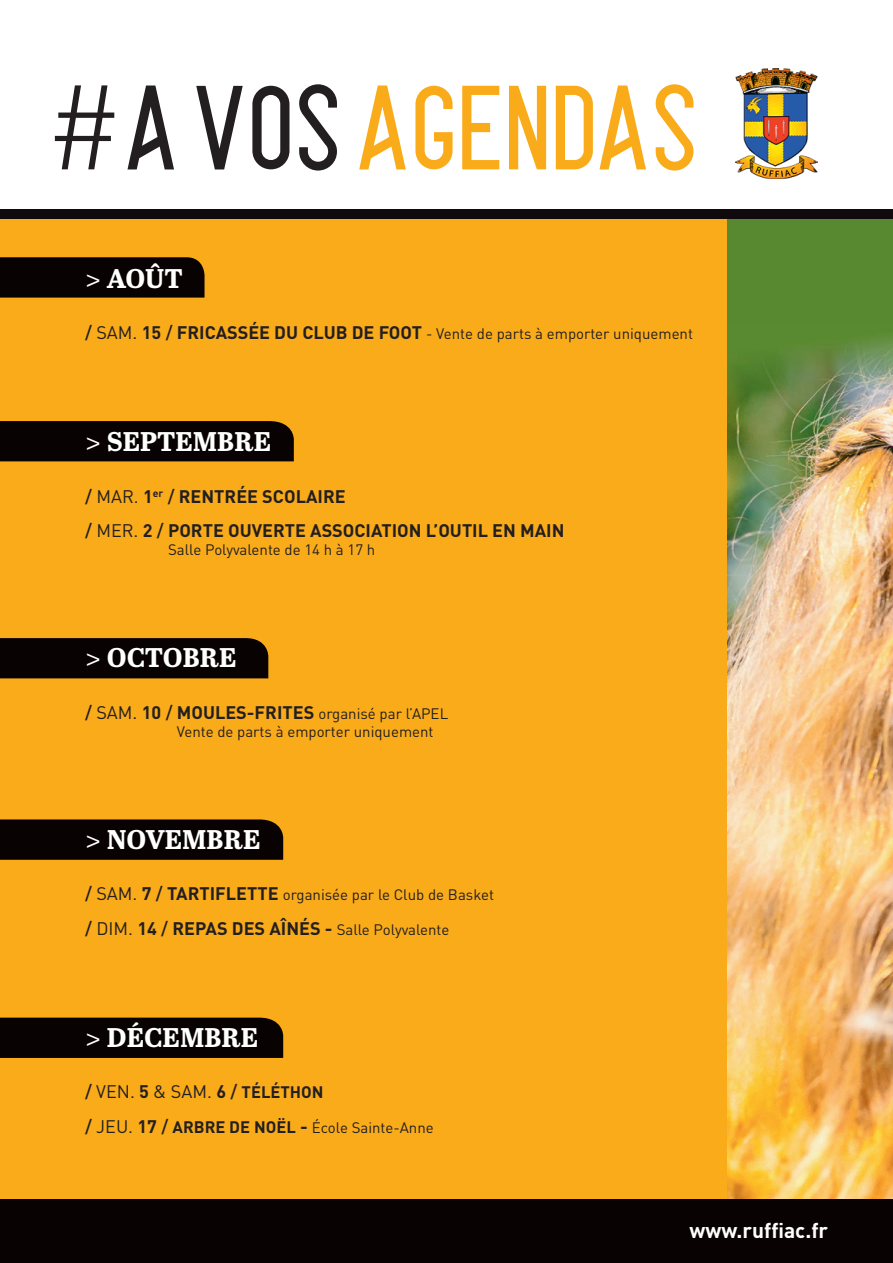
<style>
.page{position:relative;width:893px;height:1263px;background:#fff}
.page>*{position:absolute;margin:0;border:0;box-sizing:border-box;transform-origin:0 0}
.t1{font:500 119.55px "Alpha";letter-spacing:-.02em;color:#faab1a}
.t2{font:700 27px "Abril Text";color:#fff}
.t3{font:700 21px "DIN";color:#fff}
.t4{font:700 18px/34.3px "DIN";color:#231f20}
.t5{font:18px "DIN";color:#231f20}
.t6{font:15px/18px "DIN";color:#231f20}
.s1{font-family:"DIN";font-weight:300;font-size:117.9px;color:#231f20}
.s2{color:#231f20}
.s3{font-family:"Abril Text Lt";font-weight:400}
.s4{font-weight:500;font-size:18px}
.s5{font-size:18px}
.s6{font-weight:700;font-size:18px}
.s7{font-weight:500}
.s8{font-weight:400}
.s9{font-weight:400;font-size:15px}
.s10{font-weight:700}
.s11{font-weight:700;font-size:16.5px}
</style>
<div class="page">
<div style="left:0;top:214px;width:893px;height:1049px;background:#faab1a"></div>
<div style="left:0;top:257px;width:205px;height:41px;background:#080302"></div>
<div style="left:0;top:421px;width:294px;height:40px;background:#080302"></div>
<div style="left:0;top:638px;width:268px;height:40px;background:#080302"></div>
<div style="left:0;top:819px;width:283px;height:41px;background:#080302"></div>
<div style="left:0;top:1017px;width:283px;height:41px;background:#080302"></div>
<img style="left:735px;top:69px;width:83px;height:109px">
<div style="left:727px;top:214px;width:166px;height:995px;background:#588930"></div>
<img style="left:727px;top:337px;width:166px;height:862px">
<div style="left:0;top:1199px;width:893px;height:64px;background:#080302"></div>
<div style="left:0;top:210px;width:893px;height:9px;background:#110a0c"></div>
<h1 class="t1" style="left:45px;top:58px;width:656px"><span class="s1">#</span><span class="s2">aVOS</span>AGENDAS</h1>
<h2 class="t2" style="left:85px;top:258px;width:99px"><span class="s3">&gt;</span> AOÛT</h2>
<p class="t6" style="left:85px;top:324px;width:609px"><span class="s4">/</span> <span class="s5">SAM.</span> <span class="s6">15</span> <span class="s4">/</span> <span class="s6">FRICASSÉE DU CLUB DE FOOT</span> - Vente de parts à emporter uniquement</p>
<h2 class="t2" style="left:85px;top:422px;width:188px"><span class="s3">&gt;</span> SEPTEMBRE</h2>
<p class="t4" style="left:85px;top:478px;width:481px"><span class="s7">/</span> <span class="s8">MAR.</span> 1<sup>er</sup> <span class="s7">/</span> RENTRÉE SCOLAIRE<br><span class="s7">/</span> <span class="s8">MER.</span> 2 <span class="s7">/</span> PORTE OUVERTE ASSOCIATION L’OUTIL EN MAIN</p>
<p class="t6" style="left:168px;top:540px;width:209px">Salle Polyvalente de 14 h à 17 h</p>
<h2 class="t2" style="left:85px;top:638px;width:153px"><span class="s3">&gt;</span> OCTOBRE</h2>
<p class="t6" style="left:177px;top:704px;width:273px;text-indent:-92px"><span class="s4">/</span> <span class="s5">SAM.</span> <span class="s6">10</span> <span class="s4">/</span> <span class="s6">MOULES-FRITES</span> organisé par l’APEL<br>Vente de parts à emporter uniquement</p>
<h2 class="t2" style="left:85px;top:819px;width:177px"><span class="s3">&gt;</span> NOVEMBRE</h2>
<p class="t6" style="left:85px;top:885px;width:410px"><span class="s4">/</span> <span class="s5">SAM.</span> <span class="s6">7</span> <span class="s4">/</span> <span class="s6">TARTIFLETTE</span> organisée par le Club de Basket</p>
<p class="t4" style="left:85px;top:910px;width:366px"><span class="s7">/</span> <span class="s8">DIM.</span> 14 <span class="s7">/</span> REPAS DES AÎNÉS - <span class="s9">Salle Polyvalente</span></p>
<h2 class="t2" style="left:85px;top:1017px;width:175px"><span class="s3">&gt;</span> DÉCEMBRE</h2>
<p class="t5" style="left:85px;top:1080px;width:240px"><span class="s7">/</span> VEN. <span class="s10">5</span> &amp; SAM. <span class="s10">6</span> <span class="s7">/</span> <span class="s11">TÉLÉTHON</span></p>
<p class="t6" style="left:85px;top:1118px;width:350px"><span class="s4">/</span> <span class="s5">JEU.</span> <span class="s6">17</span> <span class="s4">/</span> <span class="s11">ARBRE DE NOËL</span> <span class="s6">-</span> École Sainte-Anne</p>
<h3 class="t3" style="left:689px;top:1217px;width:140px">www.ruffiac.fr</h3>
</div>
